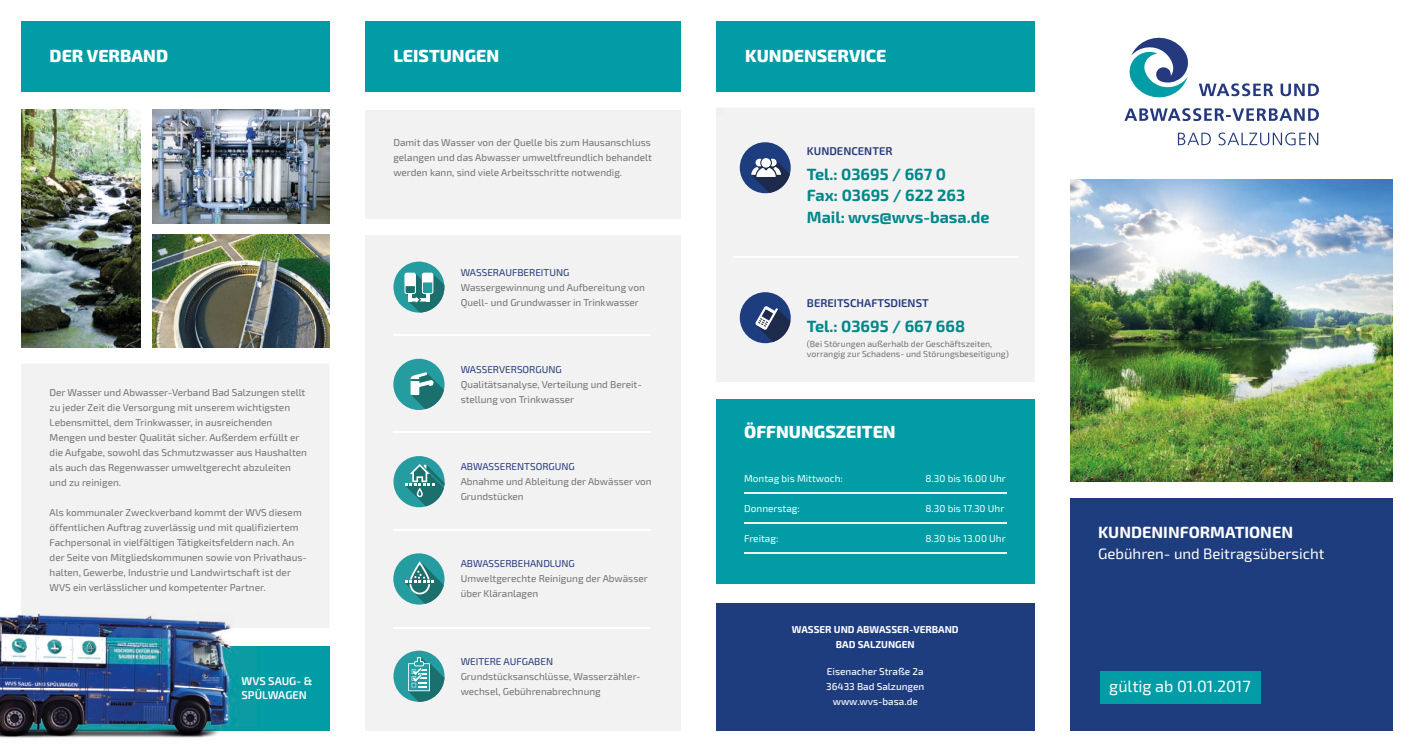
<style>
.page{position:relative;width:1414px;height:752px;background:#fff}
.page>*{position:absolute;margin:0;border:0;box-sizing:border-box;transform-origin:0 0}
.t1{font:800 17.5px "Exo 2";color:#fff}
.t2{font:700 16.25px/21.2px "Exo 2";color:#00878a}
.t3{font:700 16.25px "Exo 2";color:#fff}
.t4{font:16.25px "Exo 2";color:#fff}
.t5{font:15px "Exo 2";color:#fff}
.t6{font:600 11.25px "Exo 2";color:#24397b}
.t7{font:600 11.25px/13.5px "Exo 2";color:#fff}
.t8{font:10px/15px "Exo 2";color:#70706f}
.t9{font:10px "Exo 2";color:#24397b}
.t10{font:10px "Exo 2";color:#fff}
.t11{font:500 10px/15px "Exo 2";color:#fff;text-align:center}
.t12{font:700 10px/15px "Exo 2";color:#fff;text-align:center}
.t13{font:8.75px/10px "Exo 2";color:#70706f}
</style>
<div class="page">
<div style="left:716px;top:108px;width:318px;height:274px;background:#f2f2f2"></div>
<svg style="left:717px;top:109px;width:6px;height:6px"></svg>
<div style="left:1070px;top:497px;width:323px;height:233px;background:#1e3d7e"></div>
<div style="left:365px;top:235px;width:315px;height:495px;background:#f2f2f2"></div>
<div style="left:22px;top:364px;width:307px;height:263px;background:#f2f2f2"></div>
<div style="left:365px;top:110px;width:315px;height:108px;background:#f2f2f2"></div>
<div style="left:716px;top:399px;width:319px;height:185px;background:#019ca5"></div>
<div style="left:716px;top:602px;width:319px;height:128px;background:#1e3d7e"></div>
<div style="left:365px;top:21px;width:315px;height:71px;background:#019ca5"></div>
<div style="left:21px;top:21px;width:309px;height:71px;background:#019ca5"></div>
<div style="left:21px;top:646px;width:309px;height:84px;background:#019ca5"></div>
<div style="left:716px;top:21px;width:319px;height:71px;background:#019ca5"></div>
<div style="left:1100px;top:670px;width:161px;height:33px;background:#019ca5"></div>
<hr style="left:393px;top:334px;width:258px;height:1px;background:#fefeff">
<hr style="left:733px;top:256px;width:286px;height:1px;background:#fefeff">
<hr style="left:744px;top:492px;width:262px;height:1px;background:#eff0ef">
<hr style="left:744px;top:522px;width:262px;height:1px;background:#eff0ef">
<hr style="left:744px;top:552px;width:262px;height:1px;background:#eff0ef">
<hr style="left:393px;top:431px;width:258px;height:2px;background:#fefeff">
<hr style="left:393px;top:529px;width:258px;height:1px;background:#fefeff">
<hr style="left:393px;top:627px;width:258px;height:1px;background:#fefeff">
<div style="left:393px;top:358px;width:51px;height:52px;background:#249ca0;border-radius:50%"></div>
<svg style="left:411px;top:372px;width:33px;height:37px"></svg>
<div style="left:393px;top:553px;width:51px;height:51px;background:#249ca0;border-radius:50%"></div>
<svg style="left:405px;top:561px;width:39px;height:42px"></svg>
<div style="left:740px;top:142px;width:51px;height:51px;background:#1e3d7e;border-radius:50%"></div>
<svg style="left:751px;top:158px;width:39px;height:35px"></svg>
<div style="left:740px;top:292px;width:51px;height:51px;background:#1e3d7e;border-radius:50%"></div>
<svg style="left:755px;top:306px;width:35px;height:36px"></svg>
<img style="left:153px;top:110px;width:177px;height:113px">
<div style="left:393px;top:261px;width:51px;height:51px;background:#249ca0;border-radius:50%"></div>
<svg style="left:404px;top:272px;width:40px;height:40px"></svg>
<div style="left:393px;top:650px;width:51px;height:51px;background:#249ca0;border-radius:50%"></div>
<svg style="left:408px;top:656px;width:36px;height:45px"></svg>
<div style="left:393px;top:456px;width:52px;height:51px;background:#249ca0;border-radius:50%"></div>
<svg style="left:405px;top:463px;width:40px;height:43px"></svg>
<img style="left:0;top:615px;width:130px;height:63px">
<img style="left:130px;top:627px;width:131px;height:19px">
<img style="left:0;top:678px;width:43px;height:60px">
<img style="left:43px;top:730px;width:218px;height:8px">
<img style="left:21px;top:604px;width:240px;height:23px">
<img style="left:21px;top:646px;width:217px;height:84px">
<svg style="left:1124px;top:37px;width:195px;height:108px"></svg>
<img style="left:21px;top:110px;width:120px;height:237px">
<img style="left:1070px;top:180px;width:323px;height:301px">
<img style="left:153px;top:235px;width:177px;height:112px">
<h1 class="t1" style="left:50px;top:46px;width:120px">DER VERBAND</h1>
<h1 class="t1" style="left:393px;top:46px;width:107px">LEISTUNGEN</h1>
<h1 class="t1" style="left:745px;top:46px;width:143px">KUNDENSERVICE</h1>
<p class="t8" style="left:50px;top:385px;width:259px">Der Wasser und Abwasser-Verband Bad Salzungen stellt zu jeder Zeit die Versorgung mit unserem wichtigsten Lebensmittel, dem Trinkwasser, in ausreichenden Mengen und bester Qualität sicher. Außerdem erfüllt er die Aufgabe, sowohl das Schmutzwasser aus Haushalten als auch das Regenwasser umweltgerecht abzuleiten und zu reinigen.</p>
<p class="t8" style="left:50px;top:505px;width:259px">Als kommunaler Zweckverband kommt der WVS diesem öffentlichen Auftrag zuverlässig und mit qualifiziertem Fachpersonal in vielfältigen Tätigkeitsfeldern nach. An der Seite von Mitgliedskommunen sowie von Privathaus&shy;halten, Gewerbe, Industrie und Landwirtschaft ist der WVS ein verlässlicher und kompetenter Partner.</p>
<p class="t7" style="left:242px;top:674px;width:72px">WVS SAUG- &amp;<br>SPÜLWAGEN</p>
<p class="t8" style="left:393px;top:135px;width:260px;text-align:justify">Damit das Wasser von der Quelle bis zum Hausanschluss gelangen und das Abwasser umweltfreundlich behandelt werden kann, sind viele Arbeitsschritte notwendig.</p>
<p class="t9" style="left:461px;top:266px;width:110px">WASSERAUFBEREITUNG</p>
<p class="t8" style="left:461px;top:279px;width:186px">Wassergewinnung und Aufbereitung von<br>Quell- und Grundwasser in Trinkwasser</p>
<p class="t9" style="left:461px;top:363px;width:103px">WASSERVERSORGUNG</p>
<p class="t8" style="left:461px;top:377px;width:183px">Qualitätsanalyse, Verteilung und Bereit&shy;stellung von Trinkwasser</p>
<p class="t9" style="left:461px;top:460px;width:116px">ABWASSERENTSORGUNG</p>
<p class="t8" style="left:461px;top:474px;width:193px">Abnahme und Ableitung der Abwässer von<br>Grundstücken</p>
<p class="t9" style="left:461px;top:557px;width:116px">ABWASSERBEHANDLUNG</p>
<p class="t8" style="left:461px;top:571px;width:189px">Umweltgerechte Reinigung der Abwässer über Kläranlagen</p>
<p class="t9" style="left:461px;top:655px;width:94px">WEITERE AUFGABEN</p>
<p class="t8" style="left:461px;top:668px;width:182px">Grundstücksanschlüsse, Wasserzähler&shy;wechsel, Gebührenabrechnung</p>
<p class="t6" style="left:807px;top:144px;width:87px">KUNDENCENTER</p>
<h2 class="t2" style="left:807px;top:164px;width:184px">Tel.: 03695 / 667 0<br>Fax: 03695 / 622 263<br>Mail: wvs@wvs-basa.de</h2>
<p class="t6" style="left:807px;top:296px;width:123px">BEREITSCHAFTSDIENST</p>
<h2 class="t2" style="left:807px;top:316px;width:160px">Tel.: 03695 / 667 668</h2>
<p class="t13" style="left:807px;top:339px;width:203px">(Bei Störungen außerhalb der Geschäftszeiten, vorrangig zur Schadens- und Störungsbeseitigung)</p>
<h1 class="t1" style="left:744px;top:421px;width:153px">ÖFFNUNGSZEITEN</h1>
<p class="t10" style="left:744px;top:472px;width:100px">Montag bis Mittwoch:</p>
<p class="t10" style="left:925px;top:472px;width:82px">8.30 bis 16.00 Uhr</p>
<p class="t10" style="left:744px;top:502px;width:57px">Donnerstag:</p>
<p class="t10" style="left:925px;top:502px;width:80px">8.30 bis 17.30 Uhr</p>
<p class="t10" style="left:744px;top:532px;width:36px">Freitag:</p>
<p class="t10" style="left:925px;top:532px;width:82px">8.30 bis 13.00 Uhr</p>
<p class="t12" style="left:792px;top:622px;width:168px">WASSER UND ABWASSER-VERBAND<br>BAD SALZUNGEN</p>
<p class="t11" style="left:826px;top:663px;width:100px">Eisenacher Straße 2a<br>36433 Bad Salzungen www.wvs-basa.de</p>
<h2 class="t3" style="left:1098px;top:522px;width:197px">KUNDENINFORMATIONEN</h2>
<h3 class="t5" style="left:1098px;top:544px;width:228px">Gebühren- und Beitragsübersicht</h3>
<h2 class="t4" style="left:1109px;top:676px;width:143px">gültig ab 01.01.2017</h2>
</div>
